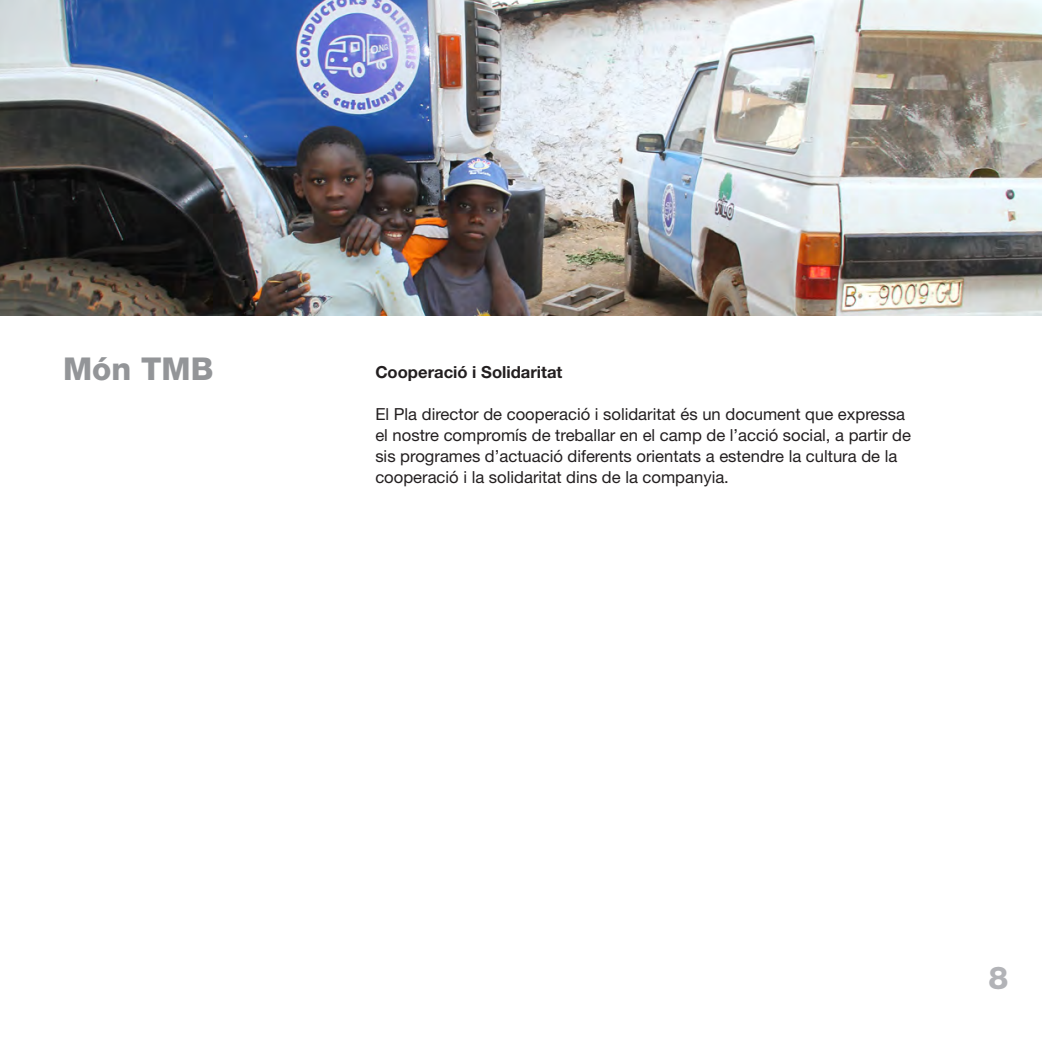
<style>
.page{position:relative;width:1042px;height:1042px;background:#fff}
.page>*{position:absolute;margin:0;border:0;box-sizing:border-box;transform-origin:0 0}
.t1{font:800 31.5px "Helvetica Neue LT Std";color:#939598}
.t2{font:800 31.5px "Helvetica Neue LT Std";color:#b2b3b7}
.t3{font:16.62px/21px "Helvetica Neue LT Std";color:#231f20}
.t4{font:700 16.62px "Helvetica Neue LT Std";color:#231f20}
</style>
<div class="page">
<img style="left:0;top:0;width:1042px;height:315px">
<h1 class="t1" style="left:63px;top:350px;width:152px">Món TMB</h1>
<p class="t4" style="left:375px;top:362px;width:189px">Cooperació i Solidaritat</p>
<p class="t3" style="left:375px;top:403px;width:537px">El Pla director de cooperació i solidaritat és un document que expressa el nostre compromís de treballar en el camp de l’acció social, a partir de sis programes d’actuació diferents orientats a estendre la cultura de la cooperació i la solidaritat dins de la companyia.</p>
<h1 class="t2" style="left:988px;top:959px;width:21px">8</h1>
</div>
